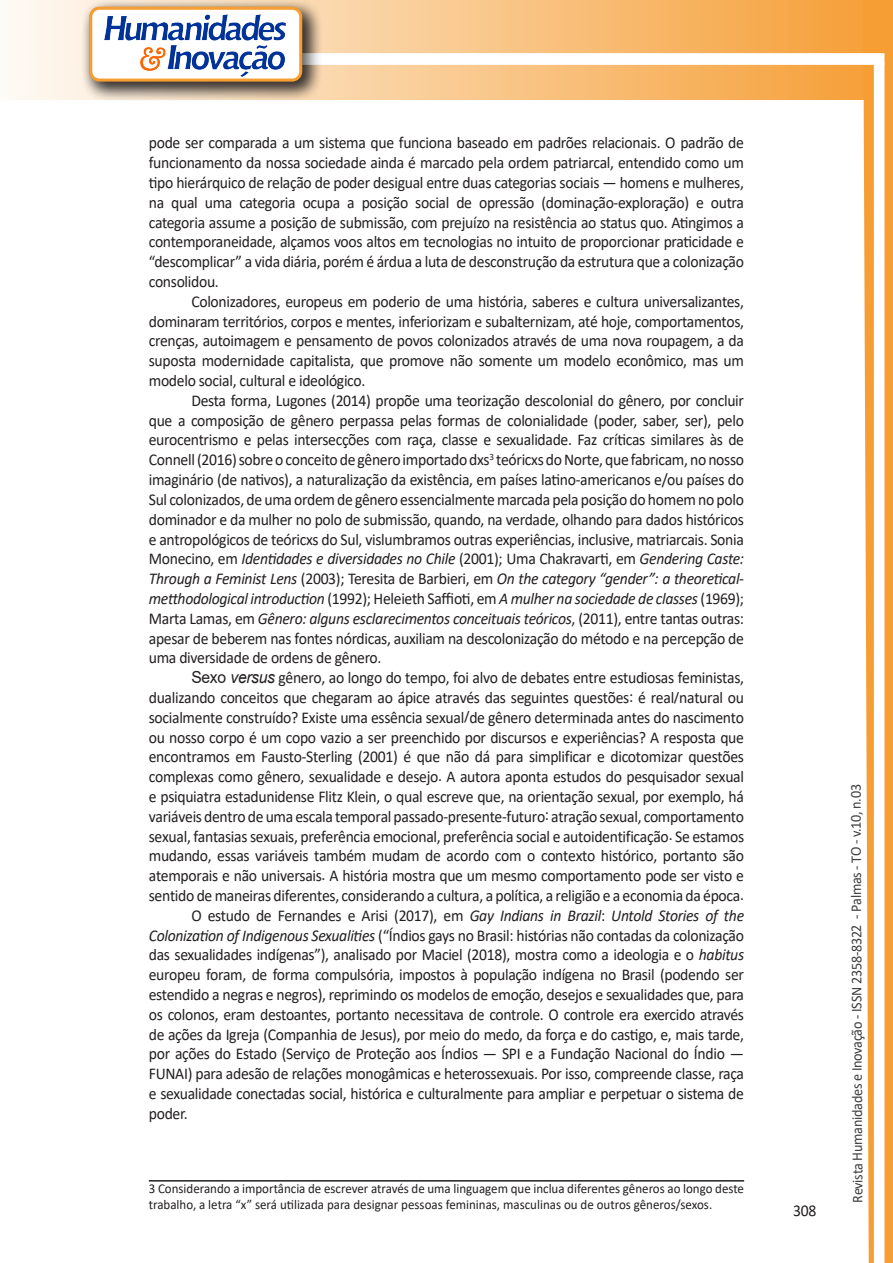
<style>
.page{position:relative;width:893px;height:1263px;background:#fff}
.page>*{position:absolute;margin:0;border:0;box-sizing:border-box;transform-origin:0 0}
.texto{font:16.5px/19.8px "Calibri";letter-spacing:-.02em;color:#231f20;text-align:justify;scale:.95 1}
.t1{font:15px "Calibri";letter-spacing:-.025em;color:#3e3e3f;scale:.95 1}
.Rodapé{font:13.5px/16.2px "Calibri";color:#231f20;scale:.96 1}
.s1{font-style:italic}
.s2{font-family:"Arial"}
.s3{font-family:"Arial";font-style:italic}
</style>
<div class="page">
<svg style="left:5px;top:0;width:858px;height:100px;background:#f9c484"></svg>
<div style="left:302px;top:53px;width:582px;height:12px;background:#fff;border:2px solid #fff"></div>
<svg style="left:863px;top:0;width:30px;height:1263px"></svg>
<div style="left:81px;top:0;width:241px;height:102px;background:#231f20;opacity:.75"></div>
<div style="left:91px;top:8px;width:210px;height:72px;background:#fff;border-radius:9px"></div>
<img style="left:104px;top:14px;width:181px;height:62px">
<div style="left:89px;top:7px;width:213px;height:75px;border:3px solid #f69e34;border-radius:9px"></div>
<hr style="left:149px;top:1180px;width:595px;height:1px;background:#231f20">
<p class="texto" style="left:149px;top:133px;width:628px">pode ser comparada a um sistema que funciona baseado em padrões relacionais. O padrão de funcionamento da nossa sociedade ainda é marcado pela ordem patriarcal, entendido como um tipo hierárquico de relação de poder desigual entre duas categorias sociais — homens e mulheres, na qual uma categoria ocupa a posição social de opressão (dominação-exploração) e outra categoria assume a posição de submissão, com prejuízo na resistência ao status quo. Atingimos a contemporaneidade, alçamos voos altos em tecnologias no intuito de proporcionar praticidade e “descomplicar” a vida diária, porém é árdua a luta de desconstrução da estrutura que a colonização consolidou.</p>
<p class="texto" style="left:149px;top:291px;width:628px;text-indent:43px">Colonizadores, europeus em poderio de uma história, saberes e cultura universalizantes, dominaram territórios, corpos e mentes, inferiorizam e subalternizam, até hoje, comportamentos, crenças, autoimagem e pensamento de povos colonizados através de uma nova roupagem, a da suposta modernidade capitalista, que promove não somente um modelo econômico, mas um modelo social, cultural e ideológico.</p>
<p class="texto" style="left:149px;top:390px;width:628px;text-indent:43px">Desta forma, Lugones (2014) propõe uma teorização descolonial do gênero, por concluir que a composição de gênero perpassa pelas formas de colonialidade (poder, saber, ser), pelo eurocentrismo e pelas intersecções com raça, classe e sexualidade. Faz críticas similares às de Connell (2016) sobre o conceito de gênero importado dxs<sup>3</sup> teóricxs do Norte, que fabricam, no nosso imaginário (de nativos), a naturalização da existência, em países latino-americanos e/ou países do Sul colonizados, de uma ordem de gênero essencialmente marcada pela posição do homem no polo dominador e da mulher no polo de submissão, quando, na verdade, olhando para dados históricos e antropológicos de teóricxs do Sul, vislumbramos outras experiências, inclusive, matriarcais. Sonia Monecino, em <span class="s1">Identidades e diversidades no Chile</span> (2001); Uma Chakravarti, em <span class="s1">Gendering Caste:<br>Through a Feminist Lens</span> (2003); Teresita de Barbieri, em <span class="s1">On the category “gender”: a theoretical&shy;metthodological introduction</span> (1992); Heleieth Saffioti, em <span class="s1">A mulher na sociedade de classes</span> (1969); Marta Lamas, em <span class="s1">Gênero: alguns esclarecimentos conceituais teóricos</span>, (2011), entre tantas outras: apesar de beberem nas fontes nórdicas, auxiliam na descolonização do método e na percepção de uma diversidade de ordens de gênero.</p>
<p class="texto" style="left:149px;top:667px;width:628px;text-indent:43px"><span class="s2">Sexo</span> <span class="s3">versus</span> gênero, ao longo do tempo, foi alvo de debates entre estudiosas feministas, dualizando conceitos que chegaram ao ápice através das seguintes questões: é real/natural ou socialmente construído? Existe uma essência sexual/de gênero determinada antes do nascimento ou nosso corpo é um copo vazio a ser preenchido por discursos e experiências? A resposta que encontramos em Fausto-Sterling (2001) é que não dá para simplificar e dicotomizar questões complexas como gênero, sexualidade e desejo. A autora aponta estudos do pesquisador sexual e psiquiatra estadunidense Flitz Klein, o qual escreve que, na orientação sexual, por exemplo, há variáveis dentro de uma escala temporal passado-presente-futuro: atração sexual, comportamento sexual, fantasias sexuais, preferência emocional, preferência social e autoidentificação. Se estamos mudando, essas variáveis também mudam de acordo com o contexto histórico, portanto são atemporais e não universais. A história mostra que um mesmo comportamento pode ser visto e sentido de maneiras diferentes, considerando a cultura, a política, a religião e a economia da época.</p>
<p class="texto" style="left:149px;top:905px;width:628px;text-indent:43px">O estudo de Fernandes e Arisi (2017), em <span class="s1">Gay Indians in Brazil</span>: <span class="s1">Untold Stories of the Colonization of Indigenous Sexualities</span> (“Índios gays no Brasil: histórias não contadas da colonização das sexualidades indígenas”), analisado por Maciel (2018), mostra como a ideologia e o <span class="s1">habitus </span>europeu foram, de forma compulsória, impostos à população indígena no Brasil (podendo ser estendido a negras e negros), reprimindo os modelos de emoção, desejos e sexualidades que, para os colonos, eram destoantes, portanto necessitava de controle. O controle era exercido através de ações da Igreja (Companhia de Jesus), por meio do medo, da força e do castigo, e, mais tarde, por ações do Estado (Serviço de Proteção aos Índios — SPI e a Fundação Nacional do Índio — FUNAI) para adesão de relações monogâmicas e heterossexuais. Por isso, compreende classe, raça e sexualidade conectadas social, histórica e culturalmente para ampliar e perpetuar o sistema de poder.</p>
<p class="Rodapé" style="left:149px;top:1180px;width:621px">3 Considerando a importância de escrever através de uma linguagem que inclua diferentes gêneros ao longo deste trabalho, a letra “x” será utilizada para designar pessoas femininas, masculinas ou de outros gêneros/sexos.</p>
<p class="texto" style="left:793px;top:1200px;width:26px">308</p>
<p class="t1" style="left:846px;top:1203px;width:442px;rotate:-90deg">Revista Humanidades e Inovação - ISSN 2358-8322 - Palmas - TO - v.10, n.03</p>
</div>
